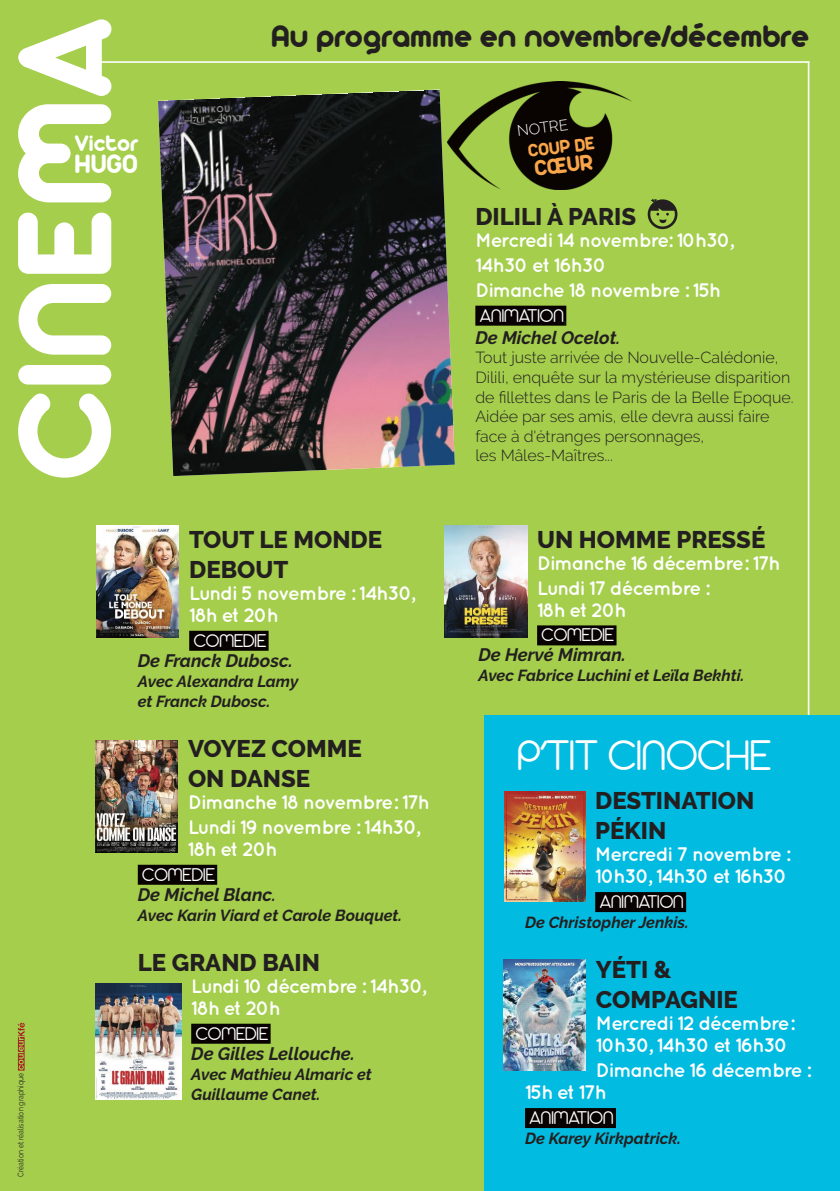
<style>
.page{position:relative;width:840px;height:1191px;background:#fff}
.page>*{position:absolute;margin:0;border:0;box-sizing:border-box;transform-origin:0 0}
.t1{font:145.6px "Arista 2.0 Alternate";color:#fff}
.t2{font:300 46.4px "Arista 2.0 Alternate";color:#fff}
.t3{font:34px "Arista 2.0";color:#231f20}
.t4{font:29px "Arista 2.0";color:#fff}
.t5{font:24.4px "Arista 2.0";color:#fff}
.t6{font:24.2px "Arista 2.0";color:#f9a64a}
.t7{font:800 24px/30.2px "Raleway";color:#231f20}
.t8{font:300 20px "Arista 2.0 Alternate";color:#fff}
.t9{font:19.8px "Arista 2.0";color:#f9a64a}
.t10{font:700 19.6px/22px "Quicksand";letter-spacing:-.055em;color:#fff}
.t11{font:italic 700 18px "Raleway";color:#231f20}
.t12{font:300 16px/19.6px "Raleway";color:#231f20}
.t13{font:italic 700 16px/20px "Raleway";color:#231f20}
.t14{font:300 15.2px "Raleway";color:#fff}
.t15{font:8px "Raleway";letter-spacing:.01em;color:#231f20;scale:.85 1}
.s1{color:#231f20}
.s2{font-size:16px}
.s3{color:#080302}
</style>
<div class="page">
<div style="left:0;top:0;width:839px;height:1191px;background:#a4ce4c"></div>
<hr style="left:807px;top:61px;width:2px;height:658px;background:#fff">
<div style="left:483px;top:715px;width:356px;height:476px;background:#02bbe0"></div>
<div style="left:595px;top:892px;width:90px;height:20px;background:#080302"></div>
<div style="left:524px;top:1108px;width:91px;height:20px;background:#080302"></div>
<img style="left:504px;top:791px;width:81px;height:110px">
<img style="left:503px;top:960px;width:82px;height:110px">
<hr style="left:100px;top:61px;width:709px;height:2px;background:#fff">
<div style="left:189px;top:631px;width:79px;height:20px;background:#080302"></div>
<div style="left:138px;top:864px;width:79px;height:20px;background:#080302"></div>
<div style="left:191px;top:1023px;width:79px;height:20px;background:#080302"></div>
<div style="left:537px;top:625px;width:79px;height:20px;background:#080302"></div>
<img style="left:96px;top:525px;width:82px;height:112px">
<img style="left:444px;top:525px;width:83px;height:112px">
<img style="left:95px;top:740px;width:83px;height:112px">
<img style="left:95px;top:983px;width:86px;height:116px">
<img style="left:158px;top:89px;width:296px;height:387px">
<div style="left:475px;top:306px;width:91px;height:20px;background:#080302"></div>
<img style="left:447px;top:81px;width:185px;height:109px">
<svg style="left:18px;top:1022px;width:7px;height:48px"></svg>
<svg style="left:647px;top:199px;width:30px;height:30px"></svg>
<h1 class="t1" style="left:-28px;top:481px;width:466px;rotate:-90deg">CINEMA</h1>
<p class="t5" style="left:74px;top:128px;width:65px">Victor</p>
<h3 class="t4" style="left:74px;top:146px;width:65px">HUGO</h3>
<h3 class="t3" style="left:271px;top:15px;width:539px">Au programme en novembre/décembre</h3>
<p class="t14" style="left:515px;top:122px;width:53px;rotate:-7deg">NOTRE</p>
<p class="t9" style="left:526px;top:139px;width:69px;rotate:-7deg">COUP DE</p>
<p class="t6" style="left:532px;top:154px;width:60px;rotate:-7deg">CŒUR</p>
<p class="t7" style="left:475px;top:202px;width:162px">DILILI À PARIS</p>
<p class="t10" style="left:475px;top:230px;width:260px;line-height:24.8px">Mercredi 14 novembre: 10h30,<br>14h30 et 16h30<br>Dimanche 18 novembre : 15h</p>
<p class="t8" style="left:479px;top:304px;width:88px">ANIMATION<span class="s1">,</span></p>
<p class="t11" style="left:475px;top:327px;width:146px">De Michel Ocelot<span class="s2">.</span></p>
<p class="t12" style="left:475px;top:348px;width:319px">Tout juste arrivée de Nouvelle-Calédonie, Dilili, enquête sur la mystérieuse disparition de fillettes dans le Paris de la Belle Epoque.<br>Aidée par ses amis, elle devra aussi faire face à d'étranges personnages,<br>les Mâles-Maîtres...</p>
<p class="t15" style="left:16px;top:1177px;width:124px;rotate:-90deg">Création et réalisation graphique</p>
<p class="t7" style="left:189px;top:524px;width:194px">TOUT LE MONDE<br>DEBOUT</p>
<p class="t10" style="left:189px;top:584px;width:228px">Lundi 5 novembre : 14h30,<br>18h et 20h</p>
<p class="t8" style="left:193px;top:629px;width:76px">COMEDIE<span class="s3">,</span></p>
<p class="t11" style="left:138px;top:650px;width:157px">De Franck Dubosc.</p>
<p class="t13" style="left:138px;top:671px;width:162px">Avec Alexandra Lamy et Franck Dubosc.</p>
<p class="t7" style="left:188px;top:733px;width:175px">VOYEZ COMME<br>ON DANSE</p>
<p class="t10" style="left:188px;top:791px;width:243px;line-height:24.8px">Dimanche 18 novembre: 17h<br>Lundi 19 novembre : 14h30,</p>
<p class="t10" style="left:188px;top:840px;width:91px">18h et 20h</p>
<p class="t8" style="left:142px;top:863px;width:76px">COMEDIE<span class="s3">,</span></p>
<p class="t11" style="left:138px;top:884px;width:139px">De Michel Blanc<span class="s2">.</span></p>
<p class="t13" style="left:138px;top:905px;width:266px">Avec Karin Viard et Carole Bouquet.</p>
<p class="t7" style="left:138px;top:947px;width:184px">LE GRAND BAIN</p>
<p class="t10" style="left:191px;top:976px;width:236px">Lundi 10 décembre : 14h30,<br>18h et 20h</p>
<p class="t8" style="left:196px;top:1021px;width:76px">COMEDIE<span class="s3">,</span></p>
<p class="t11" style="left:191px;top:1043px;width:165px">De Gilles Lellouche.</p>
<p class="t13" style="left:191px;top:1064px;width:182px">Avec Mathieu Almaric et<br>Guillaume Canet.</p>
<p class="t7" style="left:537px;top:524px;width:230px">UN HOMME PRESSÉ</p>
<p class="t10" style="left:537px;top:552px;width:245px;line-height:24.8px">Dimanche 16 décembre: 17h<br>Lundi 17 décembre :</p>
<p class="t10" style="left:537px;top:600px;width:91px">18h et 20h</p>
<p class="t8" style="left:541px;top:623px;width:76px">COMEDIE<span class="s3">,</span></p>
<p class="t11" style="left:478px;top:644px;width:149px">De Hervé Mimran.</p>
<p class="t13" style="left:478px;top:666px;width:267px">Avec Fabrice Luchini et Leïla Bekhti.</p>
<h2 class="t2" style="left:517px;top:728px;width:255px">P’TIT CINOCHE</h2>
<p class="t7" style="left:595px;top:785px;width:161px">DESTINATION<br>PÉKIN</p>
<p class="t10" style="left:595px;top:845px;width:197px">Mercredi 7 novembre :<br>10h30, 14h30 et 16h30</p>
<p class="t8" style="left:599px;top:890px;width:88px">ANIMATION<span class="s3">,</span></p>
<p class="t13" style="left:524px;top:912px;width:165px">De Christopher Jenkis.</p>
<p class="t7" style="left:595px;top:954px;width:143px">YÉTI &amp;<br>COMPAGNIE</p>
<p class="t10" style="left:595px;top:1014px;width:200px">Mercredi 12 décembre:<br>10h30, 14h30 et 16h30</p>
<p class="t10" style="left:524px;top:1061px;width:287px;text-indent:71px">Dimanche 16 décembre :<br>15h et 17h</p>
<p class="t8" style="left:529px;top:1106px;width:88px">ANIMATION<span class="s3">,</span></p>
<p class="t13" style="left:524px;top:1128px;width:157px">De Karey Kirkpatrick.</p>
</div>
